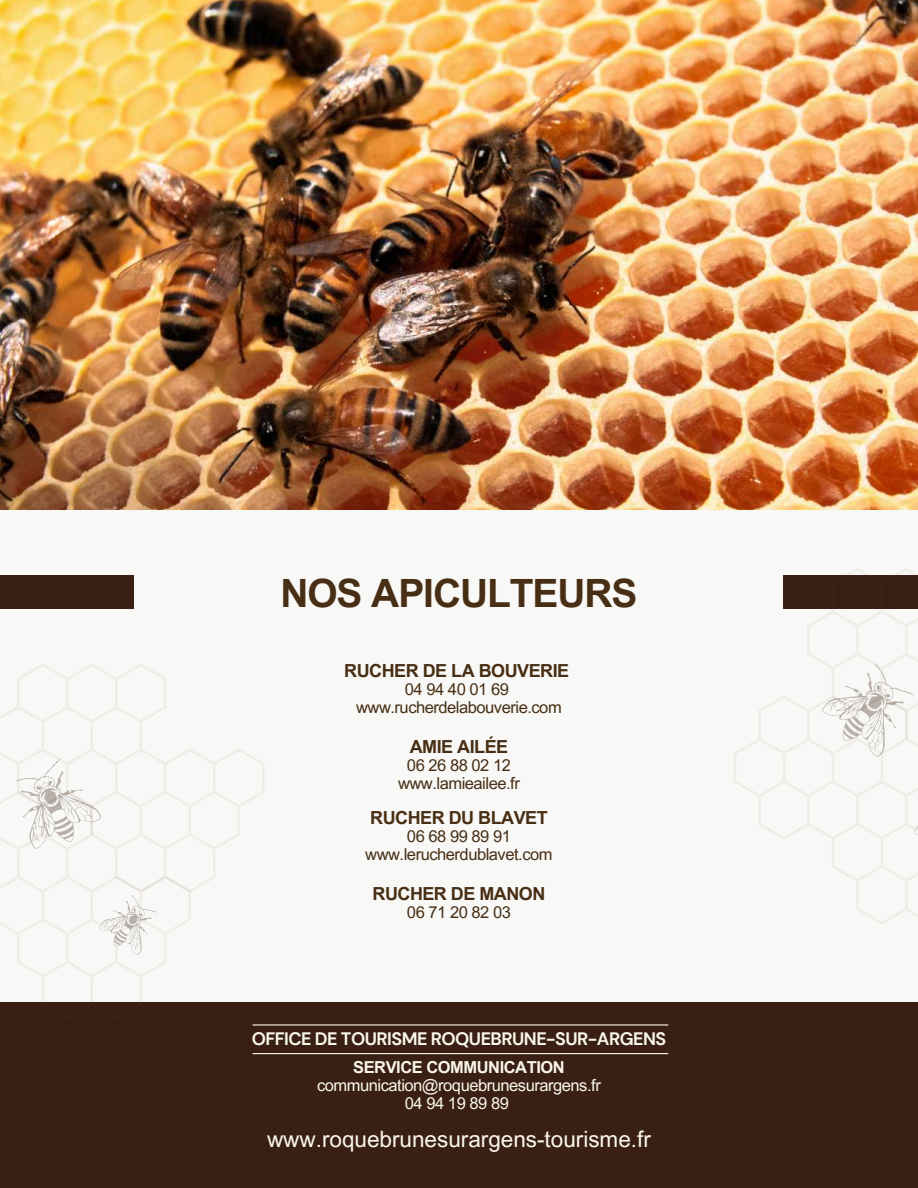
<style>
.page{position:relative;width:918px;height:1188px;background:#f8f8f6}
.page>*{position:absolute;margin:0;border:0;box-sizing:border-box;transform-origin:0 0}
.t1{font:700 39px "Arial MT Pro";letter-spacing:-.03em;color:#482e14}
.t2{font:22.5px "Arial MT Pro";color:#faf8eb}
.t3{font:700 18px "Arial MT Pro";letter-spacing:-.03em;color:#482e14}
.t4{font:700 18px "DM Sans";letter-spacing:-.03em;color:#faf8eb}
.t5{font:16.5px/18px "Arial MT Pro";letter-spacing:-.03em;color:#482e14;text-align:center}
.t6{font:16.5px/18px "Arial MT Pro";letter-spacing:-.03em;color:#faf8eb;text-align:center}
.t7{font:700 16.5px "Arial MT Pro";letter-spacing:-.03em;color:#faf8eb}
</style>
<div class="page">
<img style="left:0;top:0;width:917px;height:509px">
<div style="left:0;top:1003px;width:918px;height:185px;background:#3a2014"></div>
<svg style="left:0;top:664px;width:264px;height:227px"></svg>
<svg style="left:0;top:791px;width:191px;height:212px"></svg>
<svg style="left:16px;top:759px;width:85px;height:90px"></svg>
<svg style="left:99px;top:895px;width:59px;height:60px"></svg>
<div style="left:0;top:576px;width:134px;height:33px;background:#3a2014"></div>
<svg style="left:734px;top:568px;width:184px;height:356px"></svg>
<hr style="left:253px;top:1024px;width:415px;height:2px;background:#faf8eb">
<hr style="left:253px;top:1053px;width:415px;height:1px;background:#faf8eb">
<h1 class="t1" style="left:280px;top:570px;width:359px">NOS APICULTEURS</h1>
<p class="t3" style="left:344px;top:660px;width:226px">RUCHER DE LA BOUVERIE</p>
<p class="t5" style="left:356px;top:681px;width:207px">04 94 40 01 69 www.rucherdelabouverie.com</p>
<p class="t3" style="left:410px;top:736px;width:100px">AMIE AILÉE</p>
<p class="t5" style="left:398px;top:757px;width:123px">06 26 88 02 12 www.lamieailee.fr</p>
<p class="t3" style="left:370px;top:807px;width:179px">RUCHER DU BLAVET</p>
<p class="t5" style="left:365px;top:828px;width:189px">06 68 99 89 91 www.lerucherdublavet.com</p>
<p class="t3" style="left:373px;top:883px;width:174px">RUCHER DE MANON</p>
<p class="t5" style="left:407px;top:904px;width:106px">06 71 20 82 03</p>
<p class="t4" style="left:252px;top:1027px;width:416px">OFFICE DE TOURISME ROQUEBRUNE-SUR-ARGENS</p>
<p class="t7" style="left:353px;top:1057px;width:213px">SERVICE COMMUNICATION</p>
<p class="t6" style="left:317px;top:1077px;width:285px">communication@roquebrunesurargens.fr<br>04 94 19 89 89</p>
<h2 class="t2" style="left:267px;top:1127px;width:385px">www.roquebrunesurargens-tourisme.fr</h2>
</div>
